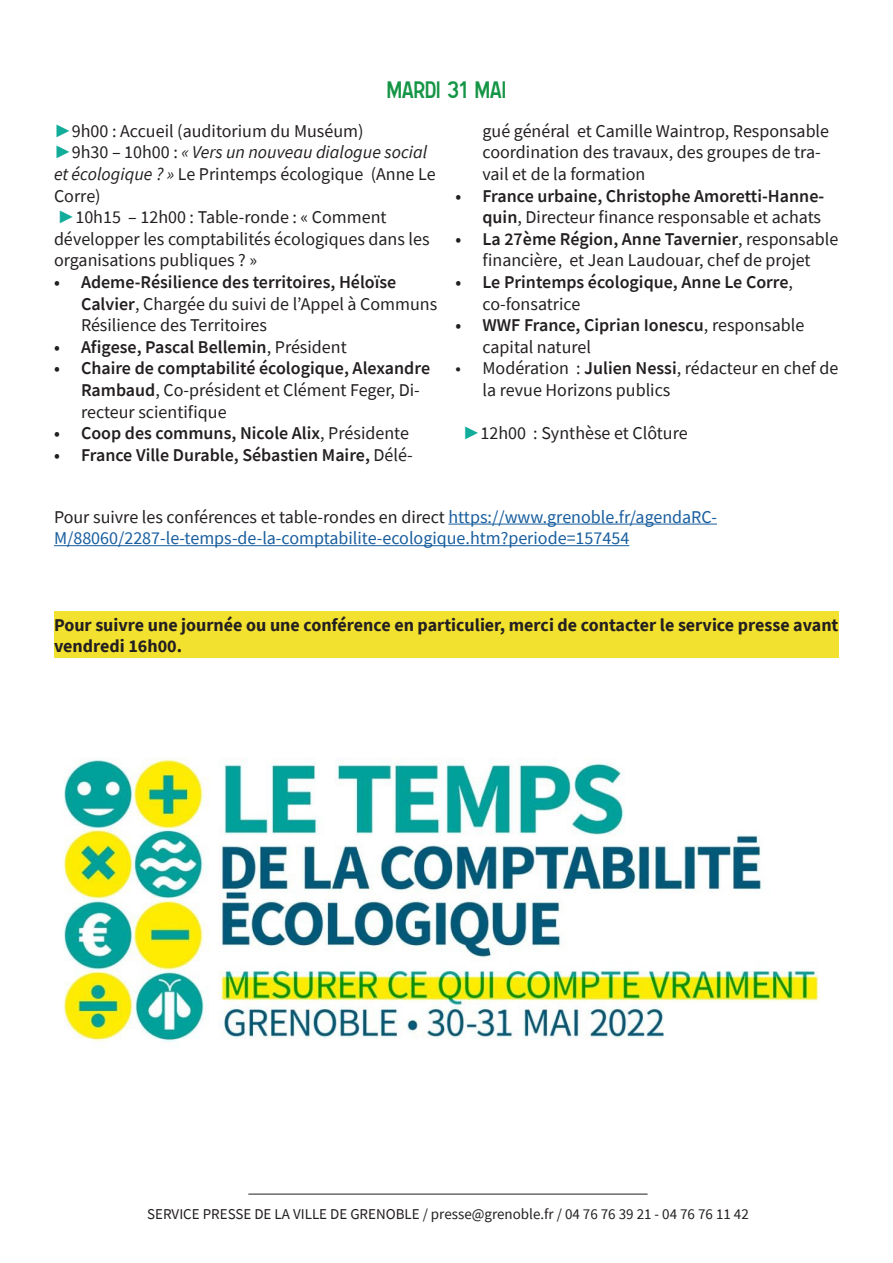
<style>
.page{position:relative;width:893px;height:1263px;background:#fff}
.page>*{position:absolute;margin:0;border:0;box-sizing:border-box;transform-origin:0 0}
.t1{font:21px "Caracteres L2";color:#159546}
.t2{font:18px/21.6px "Source Sans Pro";color:#231f20}
.t3{font:600 18px/21.6px "Source Sans Pro";color:#231f20;text-align:right}
.t4{font:18px/21.6px "Source Sans Pro";color:#175d9e}
.t5{font:700 18px/21.6px "Source Sans Pro";color:#231f20}
.t6{font:15px "Source Sans Pro";color:#231f20}
.s1{font-family:"Arial";font-weight:900;color:#11ac9a}
.s2{font-style:italic}
.s3{font-weight:600}
.s4{font-weight:400}
.s5{color:#231f20}
</style>
<div class="page">
<div style="left:54px;top:611px;width:785px;height:47px;background:#f3e12f"></div>
<img style="left:63px;top:758px;width:756px;height:284px">
<hr style="left:248px;top:1194px;width:400px;height:1px;background:#231f20">
<hr style="left:448px;top:524px;width:269px;height:1px;background:#175d9e">
<hr style="left:54px;top:545px;width:575px;height:1px;background:#175d9e">
<p class="t1" style="left:387px;top:77px;width:121px">MARDI 31 MAI</p>
<p class="t2" style="left:54px;top:120px;width:311px"><span class="s1">►</span>9h00 : Accueil (auditorium du Muséum)</p>
<p class="t2" style="left:54px;top:142px;width:383px"><span class="s1">►</span>9h30 – 10h00 : <span class="s2">« Vers un nouveau dialogue social et écologique ? »</span> Le Printemps écologique (Anne Le<br>Corre)</p>
<p class="t2" style="left:54px;top:206px;width:377px"><span class="s1">►</span>10h15 – 12h00 : Table-ronde : « Comment développer les comptabilités écologiques dans les organisations publiques ? »</p>
<p class="t2" style="left:81px;top:271px;width:358px;text-indent:-27px"><span class="s3">• Ademe-Résilience des territoires, Héloïse<br>Calvier</span>, Chargée du suivi de l’Appel à Communs<br>Résilience des Territoires</p>
<p class="t3" style="left:54px;top:336px;width:294px">• Afigese, Pascal Bellemin<span class="s4">, Président</span></p>
<p class="t2" style="left:81px;top:358px;width:351px;text-indent:-27px"><span class="s3">• Chaire de comptabilité écologique, Alexandre<br>Rambaud</span>, Co-président et Clément Feger, Di&shy;recteur scientifique</p>
<p class="t3" style="left:54px;top:422px;width:356px">• Coop des communs, Nicole Alix<span class="s4">, Présidente</span></p>
<p class="t3" style="left:54px;top:444px;width:360px">• France Ville Durable, Sébastien Maire, <span class="s4">Délé-</span></p>
<p class="t2" style="left:482px;top:120px;width:348px">gué général et Camille Waintrop, Responsable coordination des travaux, des groupes de tra&shy;vail et de la formation</p>
<p class="t3" style="left:455px;top:185px;width:370px">• France urbaine, Christophe Amoretti-Hanne&shy;quin<span class="s4">, Directeur finance responsable et achats</span></p>
<p class="t2" style="left:455px;top:228px;width:384px;text-align:center"><span class="s3">• La 27ème Région, Anne Tavernier</span>, responsable financière, et Jean Laudouar, chef de projet</p>
<p class="t3" style="left:482px;top:271px;width:312px;text-align:left;text-indent:-27px">• Le Printemps écologique, Anne Le Corre<span class="s4">, co-fonsatrice</span></p>
<p class="t2" style="left:482px;top:314px;width:323px;text-indent:-27px"><span class="s3">• WWF France, Ciprian Ionescu</span>, responsable capital naturel</p>
<p class="t2" style="left:482px;top:358px;width:357px;text-indent:-27px">• Modération : <span class="s3">Julien Nessi</span>, rédacteur en chef de la revue Horizons publics</p>
<p class="t2" style="left:463px;top:422px;width:227px"><span class="s1">►</span>12h00 : Synthèse et Clôture</p>
<p class="t4" style="left:54px;top:506px;width:664px"><span class="s5">Pour suivre les conférences et table-rondes en direct</span> https://www.grenoble.fr/agendaRC-<br>M/88060/2287-le-temps-de-la-comptabilite-ecologique.htm?periode=157454</p>
<p class="t5" style="left:54px;top:614px;width:786px">Pour suivre une journée ou une conférence en particulier, merci de contacter le service presse avant vendredi 16h00.</p>
<p class="t6" style="left:147px;top:1205px;width:603px">SERVICE PRESSE DE LA VILLE DE GRENOBLE / presse@grenoble.fr / 04 76 76 39 21 - 04 76 76 11 42</p>
</div>
